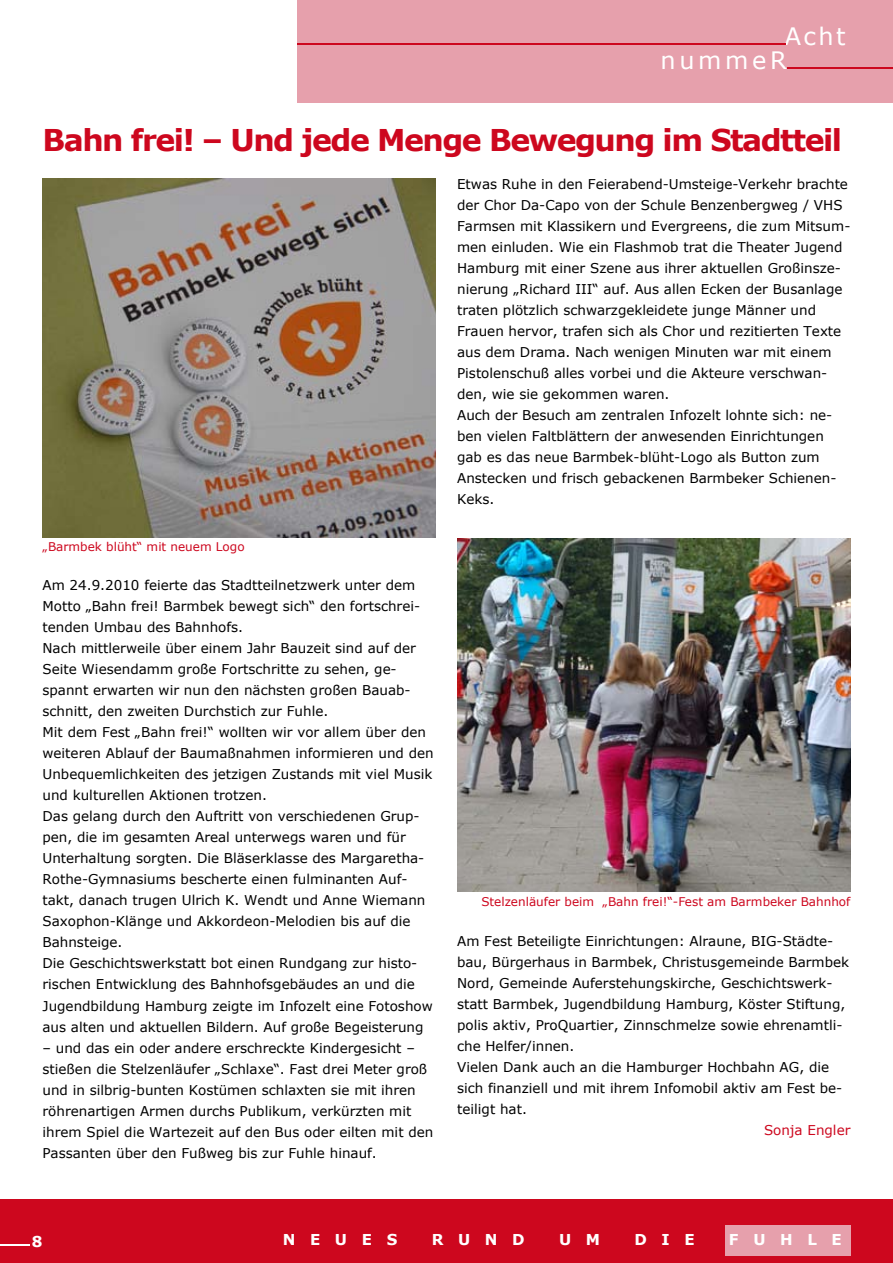
<style>
.page{position:relative;width:893px;height:1263px;background:#fff}
.page>*{position:absolute;margin:0;border:0;box-sizing:border-box;transform-origin:0 0}
.t1{font:700 30px "Verdana";letter-spacing:-.05em;color:#cd071e}
.t2{font:24px/24.2px "Verdana";letter-spacing:.15em;color:#fff}
.t3{font:700 15px "Verdana";letter-spacing:.975em;color:#fff}
.t4{font:13.5px/21px "Verdana";color:#000}
.t5{font:13.5px "Verdana";color:#cd071e}
.t6{font:12px "Verdana";color:#cd071e}
</style>
<div class="page">
<div style="left:0;top:1199px;width:893px;height:64px;background:#cd071e"></div>
<div style="left:298px;top:0;width:595px;height:102px;background:#e6a0ac"></div>
<hr style="left:298px;top:43px;width:488px;height:2px;background:#cd071e">
<hr style="left:787px;top:68px;width:106px;height:1px;background:#cd071e">
<hr style="left:0;top:1244px;width:29px;height:2px;background:#fff">
<div style="left:725px;top:1225px;width:125px;height:30px;background:#e6a0ac"></div>
<img style="left:43px;top:179px;width:393px;height:358px">
<img style="left:457px;top:539px;width:393px;height:352px">
<h2 class="t2" style="left:661px;top:24px;width:186px;text-indent:124px">Acht nummeR</h2>
<h1 class="t1" style="left:43px;top:120px;width:801px">Bahn frei! – Und jede Menge Bewegung im Stadtteil</h1>
<p class="t4" style="left:457px;top:173px;width:395px">Etwas Ruhe in den Feierabend-Umsteige-Verkehr brachte der Chor Da-Capo von der Schule Benzenbergweg / VHS Farmsen mit Klassikern und Evergreens, die zum Mitsum&shy;men einluden. Wie ein Flashmob trat die Theater Jugend Hamburg mit einer Szene aus ihrer aktuellen Großinsze&shy;nierung „Richard III“ auf. Aus allen Ecken der Busanlage traten plötzlich schwarzgekleidete junge Männer und Frauen hervor, trafen sich als Chor und rezitierten Texte aus dem Drama. Nach wenigen Minuten war mit einem Pistolenschuß alles vorbei und die Akteure verschwan&shy;den, wie sie gekommen waren.<br>Auch der Besuch am zentralen Infozelt lohnte sich: ne&shy;ben vielen Faltblättern der anwesenden Einrichtungen gab es das neue Barmbek-blüht-Logo als Button zum Anstecken und frisch gebackenen Barmbeker Schienen-Keks.</p>
<p class="t6" style="left:43px;top:539px;width:204px">„Barmbek blüht“ mit neuem Logo</p>
<p class="t4" style="left:43px;top:574px;width:393px">Am 24.9.2010 feierte das Stadtteilnetzwerk unter dem Motto „Bahn frei! Barmbek bewegt sich“ den fortschrei&shy;tenden Umbau des Bahnhofs.<br>Nach mittlerweile über einem Jahr Bauzeit sind auf der Seite Wiesendamm große Fortschritte zu sehen, ge&shy;spannt erwarten wir nun den nächsten großen Bauab&shy;schnitt, den zweiten Durchstich zur Fuhle.<br>Mit dem Fest „Bahn frei!“ wollten wir vor allem über den weiteren Ablauf der Baumaßnahmen informieren und den Unbequemlichkeiten des jetzigen Zustands mit viel Musik und kulturellen Aktionen trotzen.<br>Das gelang durch den Auftritt von verschiedenen Grup&shy;pen, die im gesamten Areal unterwegs waren und für Unterhaltung sorgten. Die Bläserklasse des Margaretha-Rothe-Gymnasiums bescherte einen fulminanten Auf&shy;takt, danach trugen Ulrich K. Wendt und Anne Wiemann Saxophon-Klänge und Akkordeon-Melodien bis auf die Bahnsteige.<br>Die Geschichtswerkstatt bot einen Rundgang zur histo&shy;rischen Entwicklung des Bahnhofsgebäudes an und die Jugendbildung Hamburg zeigte im Infozelt eine Fotoshow aus alten und aktuellen Bildern. Auf große Begeisterung</p>
<p class="t4" style="left:43px;top:1037px;width:392px">– und das ein oder andere erschreckte Kindergesicht – stießen die Stelzenläufer „Schlaxe“. Fast drei Meter groß und in silbrig-bunten Kostümen schlaxten sie mit ihren röhrenartigen Armen durchs Publikum, verkürzten mit ihrem Spiel die Wartezeit auf den Bus oder eilten mit den Passanten über den Fußweg bis zur Fuhle hinauf.</p>
<p class="t6" style="left:481px;top:894px;width:371px">Stelzenläufer beim „Bahn frei!“-Fest am Barmbeker Bahnhof</p>
<p class="t4" style="left:457px;top:930px;width:394px">Am Fest Beteiligte Einrichtungen: Alraune, BIG-Städte&shy;bau, Bürgerhaus in Barmbek, Christusgemeinde Barmbek Nord, Gemeinde Auferstehungskirche, Geschichtswerk&shy;statt Barmbek, Jugendbildung Hamburg, Köster Stiftung, polis aktiv, ProQuartier, Zinnschmelze sowie ehrenamtli&shy;che Helfer/innen.<br>Vielen Dank auch an die Hamburger Hochbahn AG, die sich finanziell und mit ihrem Infomobil aktiv am Fest be&shy;teiligt hat.</p>
<p class="t5" style="left:764px;top:1122px;width:88px">Sonja Engler</p>
<p class="t3" style="left:32px;top:1231px;width:12px">8</p>
<p class="t3" style="left:283px;top:1230px;width:116px">NEUES</p>
<p class="t3" style="left:432px;top:1230px;width:94px">RUND</p>
<p class="t3" style="left:559px;top:1230px;width:43px">U M</p>
<p class="t3" style="left:634px;top:1230px;width:62px">DIE</p>
<p class="t3" style="left:729px;top:1230px;width:114px">FUHLE</p>
</div>
